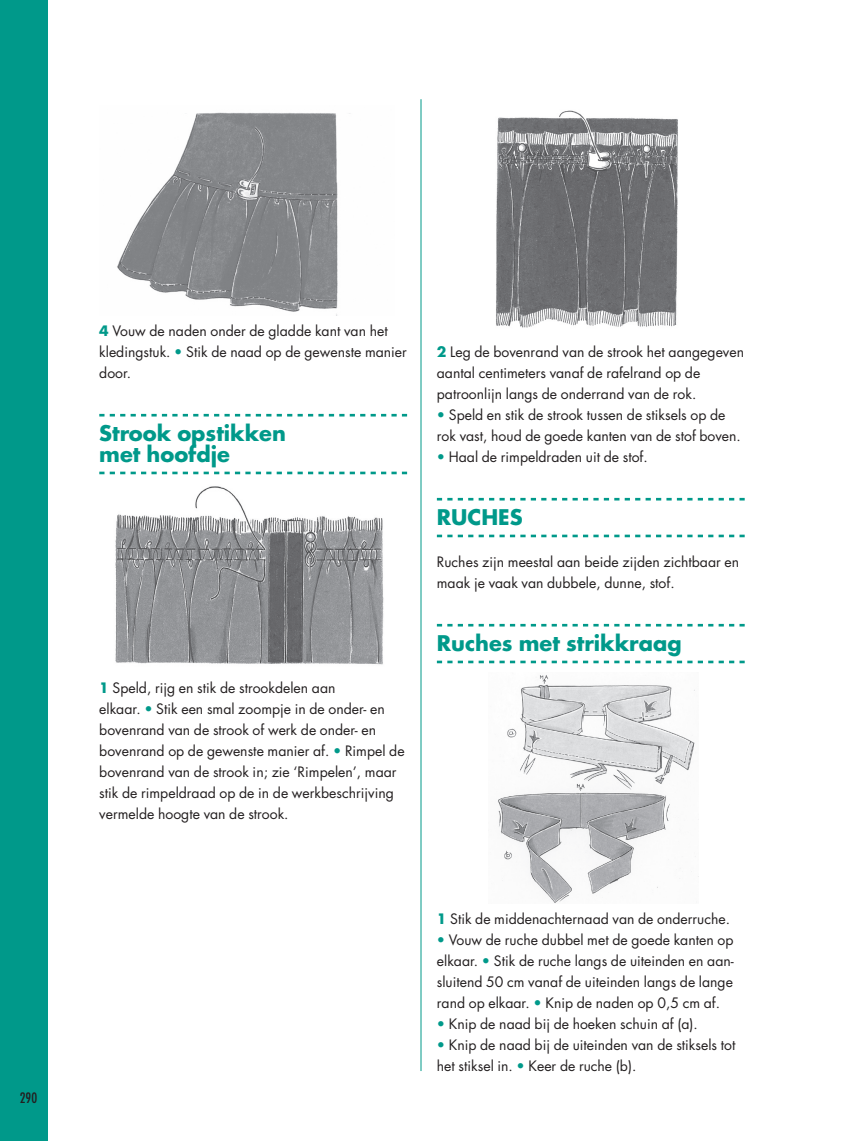
<style>
.page{position:relative;width:844px;height:1141px;background:#fff}
.page>*{position:absolute;margin:0;border:0;box-sizing:border-box;transform-origin:0 0}
.t1{font:700 21px/21px "Futura Std";color:#00998a}
.t2{font:14px/21px "Futura Std";color:#231f20}
.t3{font:condensed 14px "Futura Std";color:#231f20}
.s1{font-weight:700;color:#00998a}
.s2{color:#00998a}
</style>
<div class="page">
<div style="left:0;top:0;width:47px;height:1141px;background:#00998a"></div>
<hr style="left:420px;top:99px;width:1px;height:972px;background:#00998a">
<svg style="left:437px;top:498px;width:307px;height:3px"></svg>
<svg style="left:437px;top:535px;width:307px;height:2px"></svg>
<svg style="left:437px;top:624px;width:307px;height:3px"></svg>
<svg style="left:437px;top:661px;width:307px;height:2px"></svg>
<img style="left:496px;top:110px;width:182px;height:218px">
<img style="left:497px;top:675px;width:199px;height:228px">
<svg style="left:99px;top:414px;width:308px;height:3px"></svg>
<svg style="left:99px;top:472px;width:308px;height:2px"></svg>
<img style="left:117px;top:112px;width:233px;height:203px">
<img style="left:115px;top:486px;width:269px;height:179px">
<p class="t3" style="left:20px;top:1089px;width:19px">290</p>
<p class="t2" style="left:99px;top:321px;width:309px"><span class="s1">4</span> vouw de naden onder de gladde kant van het kledingstuk. <span class="s2">•</span> stik de naad op de gewenste manier door.</p>
<h1 class="t1" style="left:99px;top:422px;width:188px">Strook opstikken met hoofdje</h1>
<p class="t2" style="left:99px;top:678px;width:307px"><span class="s1">1</span> speld, rijg en stik de strookdelen aan<br>elkaar. <span class="s2">•</span> stik een smal zoompje in de onder- en bovenrand van de strook of werk de onder- en bovenrand op de gewenste manier af. <span class="s2">•</span> rimpel de bovenrand van de strook in; zie ‘rimpelen’, maar stik de rimpeldraad op de in de werkbeschrijving vermelde hoogte van de strook.</p>
<p class="t2" style="left:437px;top:342px;width:308px"><span class="s1">2</span> leg de bovenrand van de strook het aangegeven aantal centimeters vanaf de rafelrand op de patroonlijn langs de onderrand van de rok.</p>
<p class="t2" style="left:437px;top:405px;width:305px"><span class="s2">•</span> speld en stik de strook tussen de stiksels op de rok vast, houd de goede kanten van de stof boven.</p>
<p class="t2" style="left:437px;top:447px;width:212px"><span class="s2">•</span> haal de rimpeldraden uit de stof.</p>
<h1 class="t1" style="left:437px;top:506px;width:87px">rucheS</h1>
<p class="t2" style="left:437px;top:552px;width:303px">ruches zijn meestal aan beide zijden zichtbaar en maak je vaak van dubbele, dunne, stof.</p>
<h1 class="t1" style="left:437px;top:632px;width:246px">ruches met strikkraag</h1>
<p class="t2" style="left:437px;top:909px;width:294px"><span class="s1">1</span> stik de middenachternaad van de onderruche.</p>
<p class="t2" style="left:437px;top:930px;width:298px;text-align:justify"><span class="s2">•</span> vouw de ruche dubbel met de goede kanten op elkaar. <span class="s2">•</span> stik de ruche langs de uiteinden en aan&shy;sluitend 50 cm vanaf de uiteinden langs de lange rand op elkaar. <span class="s2">•</span> knip de naden op 0,5 cm af.</p>
<p class="t2" style="left:437px;top:1014px;width:262px"><span class="s2">•</span> knip de naad bij de hoeken schuin af (a).</p>
<p class="t2" style="left:437px;top:1035px;width:300px"><span class="s2">•</span> knip de naad bij de uiteinden van de stiksels tot het stiksel in. <span class="s2">•</span> keer de ruche (b).</p>
</div>
